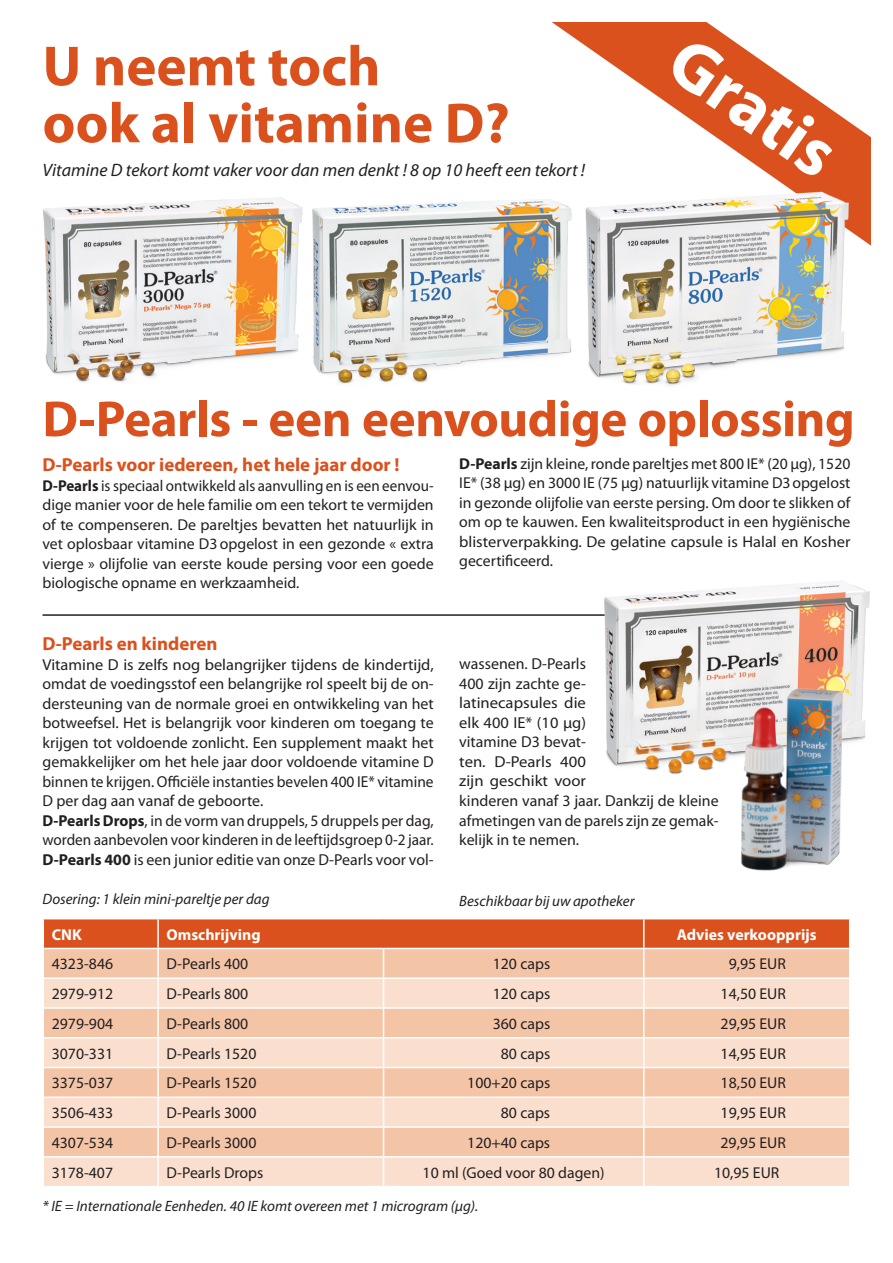
<style>
.page{position:relative;width:893px;height:1263px;background:#fff}
.page>*{position:absolute;margin:0;border:0;box-sizing:border-box;transform-origin:0 0}
.t1{font:700 70.8px "Myriad Pro";color:#fff}
.t2{font:700 57px/57px "Myriad Pro";color:#da511d}
.t3{font:700 51px "Myriad Pro";letter-spacing:-.01em;color:#da511d}
.t4{font:700 18.9px "Myriad Pro";color:#da511d}
.t5{font:italic 18px "Myriad Pro";color:#231f20}
.t6{font:15.9px/19.5px "Myriad Pro";color:#231f20}
.t7{font:15.75px/19.5px "Myriad Pro";color:#231f20;text-align:justify}
.t8{font:15.75px/19.5px "Myriad Pro";color:#231f20;text-align:justify;scale:.95 1}
.t9{font:700 15.75px "Myriad Pro";color:#fff}
.t10{font:italic 15px "Myriad Pro";color:#231f20}
.s1{font-weight:700}
</style>
<div class="page">
<hr style="left:43px;top:614px;width:807px;height:2px;background:#231f20">
<svg style="left:552px;top:22px;width:319px;height:134px"></svg>
<img style="left:43px;top:197px;width:249px;height:185px">
<img style="left:292px;top:199px;width:257px;height:185px">
<img style="left:549px;top:156px;width:322px;height:230px">
<img style="left:568px;top:580px;width:302px;height:194px">
<img style="left:737px;top:680px;width:114px;height:191px">
<svg style="left:43px;top:919px;width:807px;height:267px;background:#f4c6ad"></svg>
<h2 class="t2" style="left:43px;top:36px;width:469px">U neemt toch<br>ook al vitamine D?</h2>
<p class="t5" style="left:43px;top:159px;width:544px">Vitamine D tekort komt vaker voor dan men denkt ! 8 op 10 heeft een tekort !</p>
<h1 class="t1" style="left:703px;top:15px;width:189px;rotate:35deg">Gratis</h1>
<h3 class="t3" style="left:43px;top:386px;width:814px">D-Pearls - een eenvoudige oplossing</h3>
<p class="t4" style="left:43px;top:452px;width:359px">D-Pearls voor iedereen, het hele jaar door !</p>
<p class="t8" style="left:43px;top:475px;width:413px"><span class="s1">D-Pearls</span> is speciaal ontwikkeld als aanvulling en is een eenvou&shy;dige manier voor de hele familie om een tekort te vermijden of te compenseren. De pareltjes bevatten het natuurlijk in vet oplosbaar vitamine D3 opgelost in een gezonde « extra vierge » olijfolie van eerste koude persing voor een goede biologische opname en werkzaamheid.</p>
<p class="t7" style="left:459px;top:453px;width:393px"><span class="s1">D-Pearls</span> zijn kleine, ronde pareltjes met 800 IE* (20 µg), 1520<br>IE* (38 µg) en 3000 IE (75 µg) natuurlijk vitamine D3opgelost in gezonde olijfolie van eerste persing. Om door te slikken of om op te kauwen. Een kwaliteitsproduct in een hygiënische blisterverpakking. De gelatine capsule is Halal en Kosher gecertificeerd.</p>
<p class="t4" style="left:43px;top:631px;width:176px">D-Pearls en kinderen</p>
<p class="t6" style="left:43px;top:654px;width:393px">Vitamine D is zelfs nog belangrijker tijdens de kindertijd, omdat de voedingsstof een belangrijke rol speelt bij de on&shy;dersteuning van de normale groei en ontwikkeling van het botweefsel. Het is belangrijk voor kinderen om toegang te krijgen tot voldoende zonlicht. Een supplement maakt het gemakkelijker om het hele jaar door voldoende vitamine D binnen te krijgen. Officiële instanties bevelen 400 IE* vitamine D per dag aan vanaf de geboorte.<br><span class="s1">D-Pearls Drops</span>, in de vorm van druppels, 5 druppels per dag, worden aanbevolen voor kinderen in de leeftijdsgroep 0-2 jaar.<br><span class="s1">D-Pearls 400</span> is een junior editie van onze D-Pearls voor vol-</p>
<p class="t6" style="left:459px;top:654px;width:261px">wassenen. D-Pearls<br>400 zijn zachte ge-<br>latinecapsules die<br>elk 400 IE* (10 μg)<br>vitamine D3 bevat-<br>ten. D-Pearls 400<br>zijn geschikt voor<br>kinderen vanaf 3 jaar. Dankzij de kleine afmetingen van de parels zijn ze gemak&shy;kelijk in te nemen.</p>
<p class="t10" style="left:43px;top:890px;width:229px">Dosering: 1 klein mini-pareltje per dag</p>
<p class="t10" style="left:459px;top:891px;width:177px">Beschikbaar bij uw apotheker</p>
<p class="t9" style="left:52px;top:924px;width:31px">CNK</p>
<p class="t9" style="left:167px;top:924px;width:96px">Omschrijving</p>
<p class="t9" style="left:677px;top:924px;width:141px">Advies verkoopprijs</p>
<p class="t7" style="left:52px;top:954px;width:63px">4323-846</p>
<p class="t7" style="left:167px;top:954px;width:83px">D-Pearls 400</p>
<p class="t7" style="left:493px;top:954px;width:59px">120 caps</p>
<p class="t7" style="left:729px;top:954px;width:59px">9,95 EUR</p>
<p class="t7" style="left:52px;top:984px;width:63px">2979-912</p>
<p class="t7" style="left:167px;top:984px;width:83px">D-Pearls 800</p>
<p class="t7" style="left:493px;top:984px;width:59px">120 caps</p>
<p class="t7" style="left:721px;top:984px;width:67px">14,50 EUR</p>
<p class="t7" style="left:52px;top:1013px;width:63px">2979-904</p>
<p class="t7" style="left:167px;top:1013px;width:83px">D-Pearls 800</p>
<p class="t7" style="left:493px;top:1013px;width:59px">360 caps</p>
<p class="t7" style="left:721px;top:1013px;width:67px">29,95 EUR</p>
<p class="t7" style="left:52px;top:1043px;width:63px">3070-331</p>
<p class="t7" style="left:167px;top:1043px;width:91px">D-Pearls 1520</p>
<p class="t7" style="left:501px;top:1043px;width:51px">80 caps</p>
<p class="t7" style="left:721px;top:1043px;width:67px">14,95 EUR</p>
<p class="t7" style="left:52px;top:1073px;width:63px">3375-037</p>
<p class="t7" style="left:167px;top:1073px;width:91px">D-Pearls 1520</p>
<p class="t7" style="left:467px;top:1073px;width:84px">100+20 caps</p>
<p class="t7" style="left:721px;top:1073px;width:67px">18,50 EUR</p>
<p class="t7" style="left:52px;top:1103px;width:63px">3506-433</p>
<p class="t7" style="left:167px;top:1103px;width:91px">D-Pearls 3000</p>
<p class="t7" style="left:501px;top:1103px;width:51px">80 caps</p>
<p class="t7" style="left:721px;top:1103px;width:67px">19,95 EUR</p>
<p class="t7" style="left:52px;top:1132px;width:63px">4307-534</p>
<p class="t7" style="left:167px;top:1132px;width:91px">D-Pearls 3000</p>
<p class="t7" style="left:467px;top:1132px;width:84px">120+40 caps</p>
<p class="t7" style="left:721px;top:1132px;width:67px">29,95 EUR</p>
<p class="t7" style="left:52px;top:1162px;width:63px">3178-407</p>
<p class="t7" style="left:167px;top:1162px;width:98px">D-Pearls Drops</p>
<p class="t7" style="left:423px;top:1162px;width:184px">10 ml (Goed voor 80 dagen)</p>
<p class="t7" style="left:714px;top:1162px;width:67px">10,95 EUR</p>
<p class="t10" style="left:43px;top:1197px;width:437px">* IE = Internationale Eenheden. 40 IE komt overeen met 1 microgram (μg).</p>
</div>
